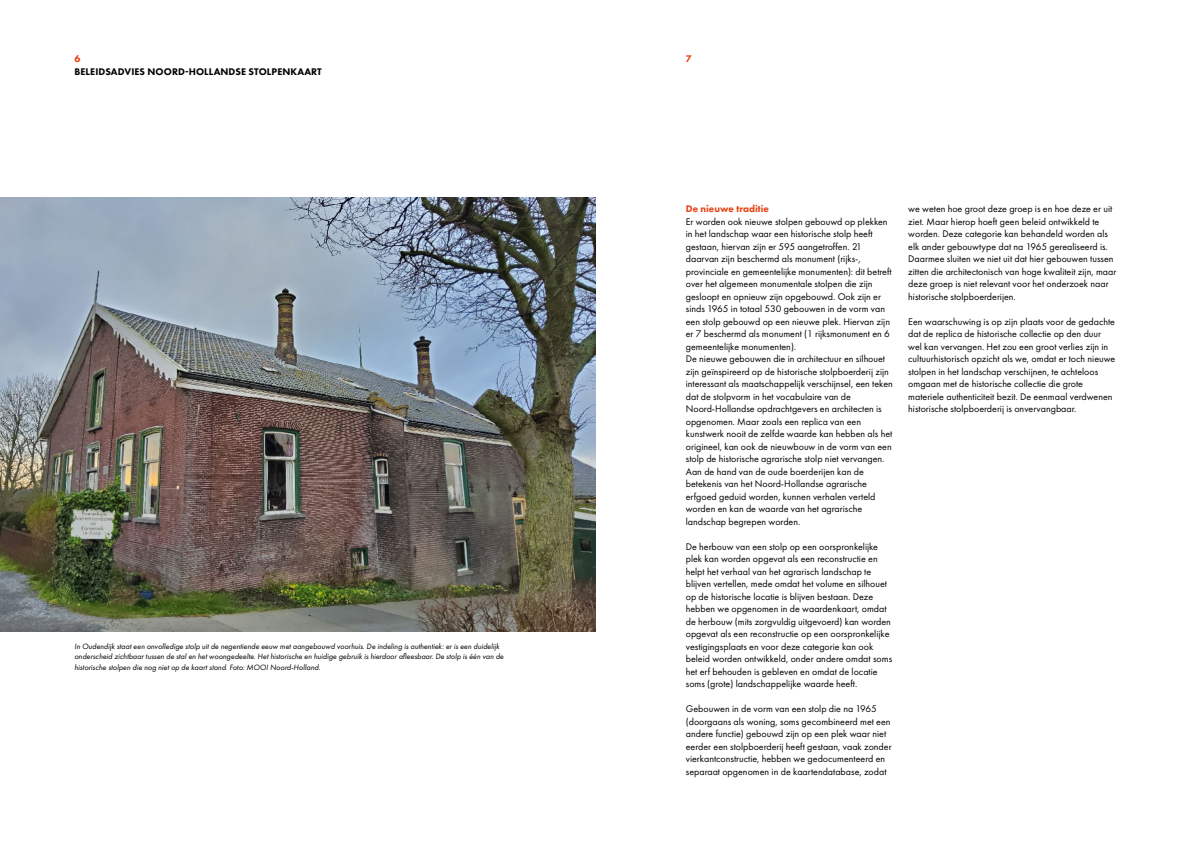
<style>
.page{position:relative;width:1191px;height:842px;background:#fff}
.page>*{position:absolute;margin:0;border:0;box-sizing:border-box;transform-origin:0 0}
.t1{font:10px/12.5px "Futura PT";color:#000}
.t2{font:800 10px "Futura PT";letter-spacing:.01em;color:#000}
.t3{font:800 10px "Futura PT";color:#e74011}
.t4{font:italic 8px/10.5px "Futura PT";color:#000}
</style>
<div class="page">
<img style="left:0;top:198px;width:595px;height:433px">
<p class="t3" style="left:74px;top:53px;width:7px">6</p>
<p class="t3" style="left:686px;top:53px;width:7px">7</p>
<p class="t2" style="left:74px;top:65px;width:249px">BELEIDSADVIES NOORD-HOLLANDSE STOLPENKAART</p>
<p class="t4" style="left:74px;top:641px;width:431px">In Oudendijk staat een onvolledige stolp uit de negentiende eeuw met aangebouwd voorhuis. De indeling is authentiek: er is een duidelijk onderscheid zichtbaar tussen de stal en het woongedeelte. Het historische en huidige gebruik is hierdoor afleesbaar. De stolp is één van de historische stolpen die nog niet op de kaart stond. Foto: MOOI Noord-Holland.</p>
<p class="t3" style="left:686px;top:203px;width:85px">De nieuwe traditie</p>
<p class="t1" style="left:686px;top:215px;width:209px">Er worden ook nieuwe stolpen gebouwd op plekken in het landschap waar een historische stolp heeft gestaan, hiervan zijn er 595 aangetroffen. 21 daarvan zijn beschermd als monument (rijks-, provinciale en gemeentelijke monumenten): dit betreft over het algemeen monumentale stolpen die zijn gesloopt en opnieuw zijn opgebouwd. Ook zijn er sinds 1965 in totaal 530 gebouwen in de vorm van een stolp gebouwd op een nieuwe plek. Hiervan zijn er 7 beschermd als monument (1 rijksmonument en 6 gemeentelijke monumenten).<br>De nieuwe gebouwen die in architectuur en silhouet zijn geïnspireerd op de historische stolpboerderij zijn interessant als maatschappelijk verschijnsel, een teken dat de stolpvorm in het vocabulaire van de Noord-Hollandse opdrachtgevers en architecten is opgenomen. Maar zoals een replica van een kunstwerk nooit de zelfde waarde kan hebben als het origineel, kan ook de nieuwbouw in de vorm van een stolp de historische agrarische stolp niet vervangen.<br>Aan de hand van de oude boerderijen kan de betekenis van het Noord-Hollandse agrarische erfgoed geduid worden, kunnen verhalen verteld worden en kan de waarde van het agrarische landschap begrepen worden.</p>
<p class="t1" style="left:686px;top:540px;width:208px">De herbouw van een stolp op een oorspronkelijke plek kan worden opgevat als een reconstructie en helpt het verhaal van het agrarisch landschap te blijven vertellen, mede omdat het volume en silhouet op de historische locatie is blijven bestaan. Deze hebben we opgenomen in de waardenkaart, omdat de herbouw (mits zorgvuldig uitgevoerd) kan worden opgevat als een reconstructie op een oorspronkelijke vestigingsplaats en voor deze categorie kan ook beleid worden ontwikkeld, onder andere omdat soms het erf behouden is gebleven en omdat de locatie soms (grote) landschappelijke waarde heeft.</p>
<p class="t1" style="left:686px;top:703px;width:207px">Gebouwen in de vorm van een stolp die na 1965 (doorgaans als woning, soms gecombineerd met een andere functie) gebouwd zijn op een plek waar niet eerder een stolpboerderij heeft gestaan, vaak zonder vierkantconstructie, hebben we gedocumenteerd en separaat opgenomen in de kaartendatabase, zodat</p>
<p class="t1" style="left:908px;top:203px;width:210px">we weten hoe groot deze groep is en hoe deze er uit ziet. Maar hierop hoeft geen beleid ontwikkeld te worden. Deze categorie kan behandeld worden als elk ander gebouwtype dat na 1965 gerealiseerd is.<br>Daarmee sluiten we niet uit dat hier gebouwen tussen zitten die architectonisch van hoge kwaliteit zijn, maar deze groep is niet relevant voor het onderzoek naar historische stolpboerderijen.</p>
<p class="t1" style="left:908px;top:315px;width:209px">Een waarschuwing is op zijn plaats voor de gedachte dat de replica de historische collectie op den duur wel kan vervangen. Het zou een groot verlies zijn in cultuurhistorisch opzicht als we, omdat er toch nieuwe stolpen in het landschap verschijnen, te achteloos omgaan met de historische collectie die grote materiele authenticiteit bezit. De eenmaal verdwenen historische stolpboerderij is onvervangbaar.</p>
</div>
